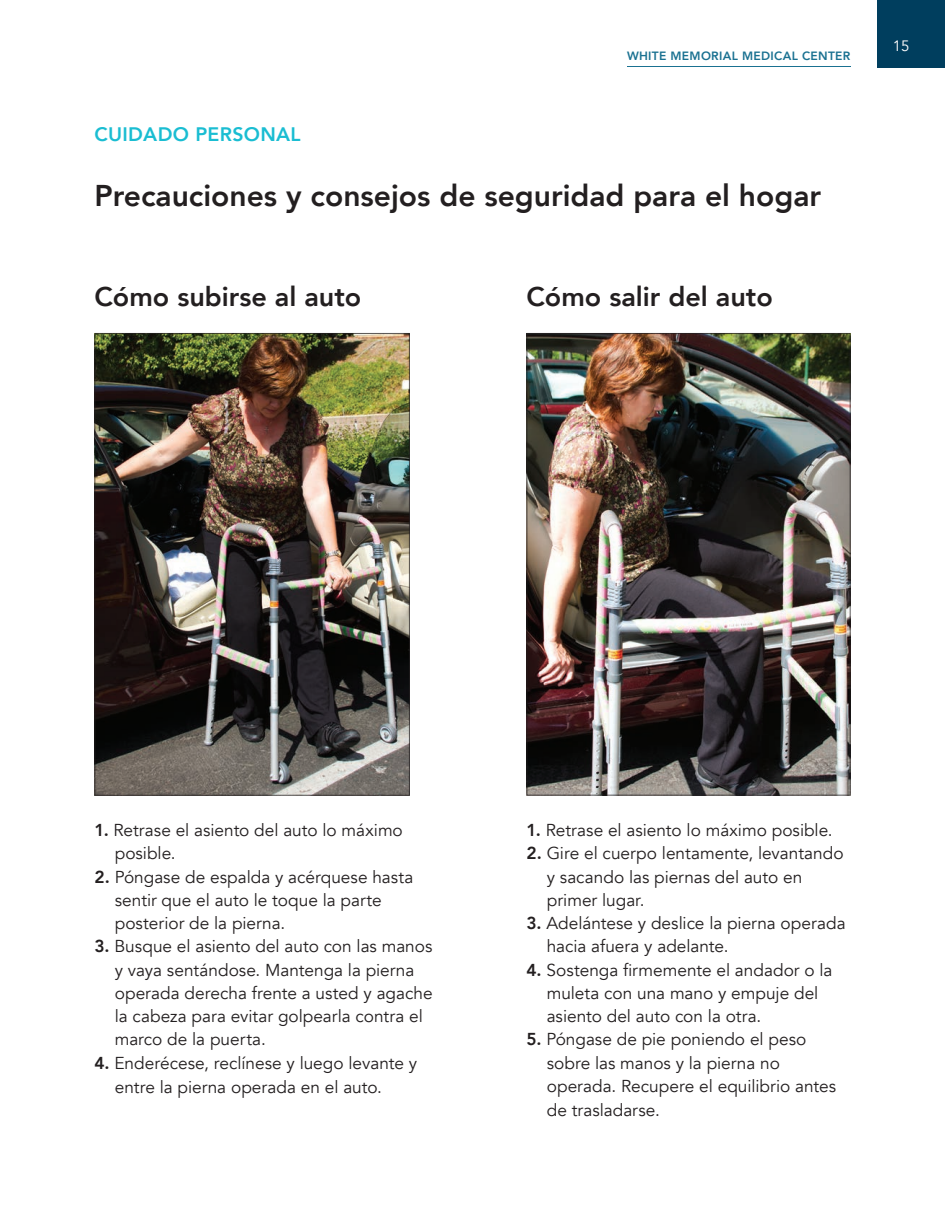
<style>
.page{position:relative;width:945px;height:1215px;background:#fff}
.page>*{position:absolute;margin:0;border:0;box-sizing:border-box;transform-origin:0 0}
.t1{font:800 30px "Avenir";color:#231f20}
.t2{font:800 27px "Avenir";color:#231f20}
.t3{font:800 19.5px "Avenir";letter-spacing:.015em;color:#1abdd2}
.t4{font:17.25px/23.2px "Avenir";color:#231f20}
.t5{font:15px "Avenir";color:#fff}
.t6{font:800 12px "Avenir";letter-spacing:.025em;color:#1a7191}
.s1{font-weight:800}
</style>
<div class="page">
<div style="left:878px;top:0;width:67px;height:68px;background:#003e5e"></div>
<hr style="left:627px;top:66px;width:223px;height:1px;background:#1a7191">
<img style="left:527px;top:333px;width:323px;height:462px">
<img style="left:95px;top:333px;width:315px;height:463px">
<p class="t3" style="left:94px;top:116px;width:208px">CUIDADO PERSONAL</p>
<p class="t6" style="left:627px;top:44px;width:225px">WHITE MEMORIAL MEDICAL CENTER</p>
<h1 class="t1" style="left:94px;top:168px;width:728px">Precauciones y consejos de seguridad para el hogar</h1>
<h2 class="t2" style="left:94px;top:272px;width:268px">Cómo subirse al auto</h2>
<h2 class="t2" style="left:526px;top:272px;width:248px">Cómo salir del auto</h2>
<p class="t5" style="left:893px;top:37px;width:18px">15</p>
<p class="t4" style="left:115px;top:819px;width:290px;text-indent:-20px"><span class="s1">1.</span> Retrase el asiento del auto lo máximo posible.</p>
<p class="t4" style="left:115px;top:865px;width:300px;text-indent:-20px"><span class="s1">2.</span> Póngase de espalda y acérquese hasta sentir que el auto le toque la parte posterior de la pierna.</p>
<p class="t4" style="left:115px;top:935px;width:319px;text-indent:-20px"><span class="s1">3.</span> Busque el asiento del auto con las manos y vaya sentándose. Mantenga la pierna operada derecha frente a usted y agache la cabeza para evitar golpearla contra el marco de la puerta.</p>
<p class="t4" style="left:115px;top:1051px;width:304px;line-height:24px;text-indent:-20px"><span class="s1">4.</span> Enderécese, reclínese y luego levante y entre la pierna operada en el auto.</p>
<p class="t4" style="left:526px;top:819px;width:308px"><span class="s1">1.</span> Retrase el asiento lo máximo posible.</p>
<p class="t4" style="left:547px;top:842px;width:298px;text-indent:-20px"><span class="s1">2.</span> Gire el cuerpo lentamente, levantando y sacando las piernas del auto en primer lugar.</p>
<p class="t4" style="left:547px;top:912px;width:300px;text-indent:-20px"><span class="s1">3.</span> Adelántese y deslice la pierna operada hacia afuera y adelante.</p>
<p class="t4" style="left:547px;top:958px;width:287px;text-indent:-20px"><span class="s1">4.</span> Sostenga firmemente el andador o la muleta con una mano y empuje del asiento del auto con la otra.</p>
<p class="t4" style="left:547px;top:1028px;width:291px;text-indent:-20px"><span class="s1">5.</span> Póngase de pie poniendo el peso sobre las manos y la pierna no operada. Recupere el equilibrio antes de trasladarse.</p>
</div>
